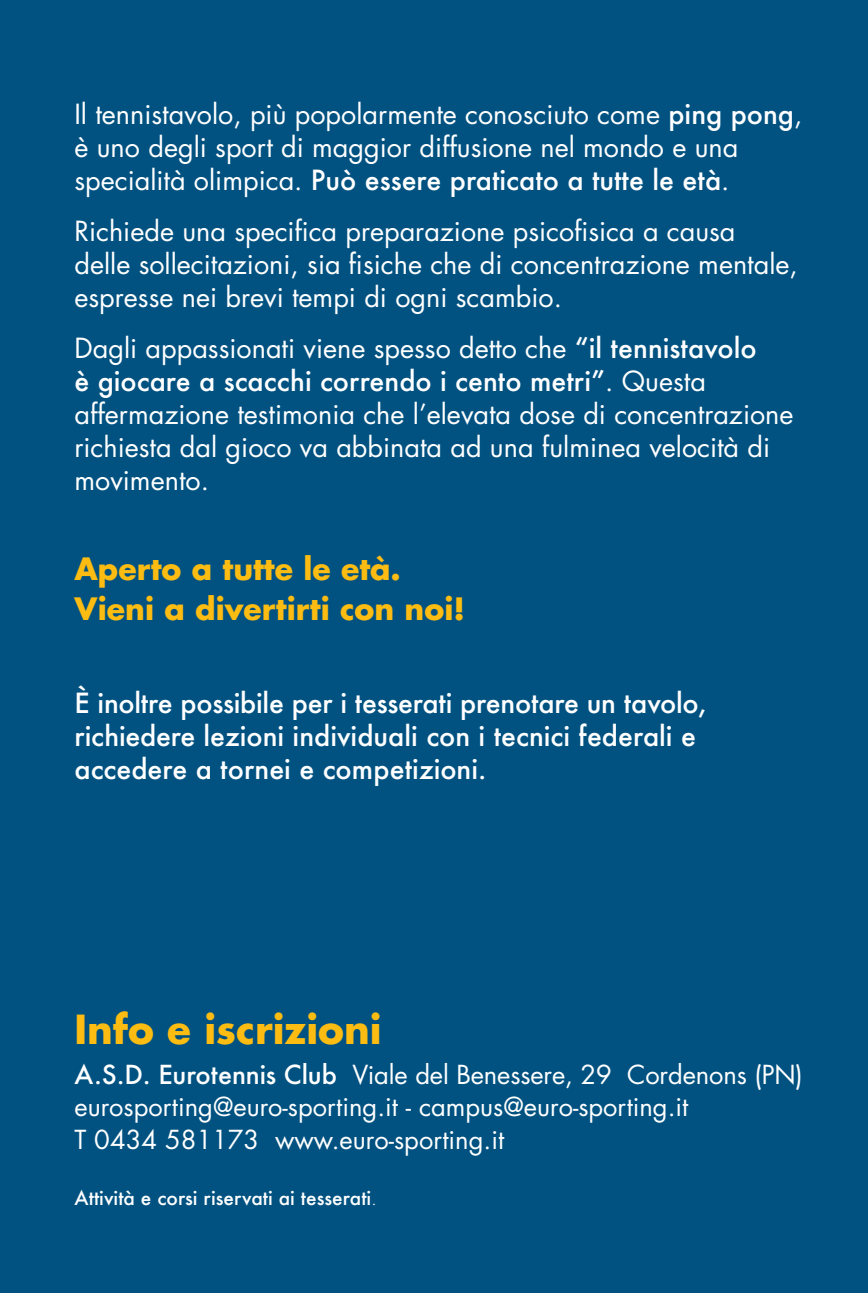
<style>
.page{position:relative;width:868px;height:1293px;background:#fff}
.page>*{position:absolute;margin:0;border:0;box-sizing:border-box;transform-origin:0 0}
.t1{font:700 39px "Futura";color:#fdbc12}
.t2{font:700 30px "Futura";color:#fdbc12}
.t3{font:27px/33px "Futura";color:#fff}
.t4{font:500 27px/33px "Futura";color:#fff}
.t5{font:25.5px "Futura";color:#fff}
.t6{font:500 19.2px "Futura";color:#fff}
.s1{font-weight:500}
.s2{font-weight:300}
</style>
<div class="page">
<div style="left:0;top:0;width:867px;height:1293px;background:#015281"></div>
<p class="t3" style="left:74px;top:98px;width:729px">Il tennistavolo, più popolarmente conosciuto come <span class="s1">ping pong</span>, è uno degli sport di maggior diffusione nel mondo e una specialità olimpica. <span class="s1">Può essere praticato a tutte le età</span>.</p>
<p class="t3" style="left:74px;top:215px;width:724px">Richiede una specifica preparazione psicofisica a causa delle sollecitazioni, sia fisiche che di concentrazione mentale, espresse nei brevi tempi di ogni scambio.</p>
<p class="t3" style="left:74px;top:332px;width:720px">Dagli appassionati viene spesso detto che <span class="s1">“il tennistavolo<br>è giocare a scacchi correndo i cento metri”</span>. Questa affermazione testimonia che l’elevata dose di concentrazione richiesta dal gioco va abbinata ad una fulminea velocità di movimento.</p>
<p class="t2" style="left:74px;top:548px;width:328px">Aperto a tutte le età.</p>
<p class="t2" style="left:74px;top:587px;width:392px">Vieni a divertirti con noi!</p>
<p class="t4" style="left:74px;top:685px;width:634px">È inoltre possibile per i tesserati prenotare un tavolo, richiedere lezioni individuali con i tecnici federali e accedere a tornei e competizioni.</p>
<p class="t1" style="left:74px;top:1002px;width:308px">Info e iscrizioni</p>
<p class="t5" style="left:74px;top:1057px;width:729px"><span class="s1">A.S.D. Eurotennis Club</span> Viale del Benessere, 29 Cordenons (PN)</p>
<p class="t5" style="left:74px;top:1089px;width:615px">eurosporting@euro-sporting.it - campus@euro-sporting.it</p>
<p class="t5" style="left:74px;top:1122px;width:431px">T 0434 581173 www.euro-sporting.it</p>
<p class="t6" style="left:74px;top:1185px;width:304px">Attività e corsi riservati ai tesserati<span class="s2">.</span></p>
</div>
